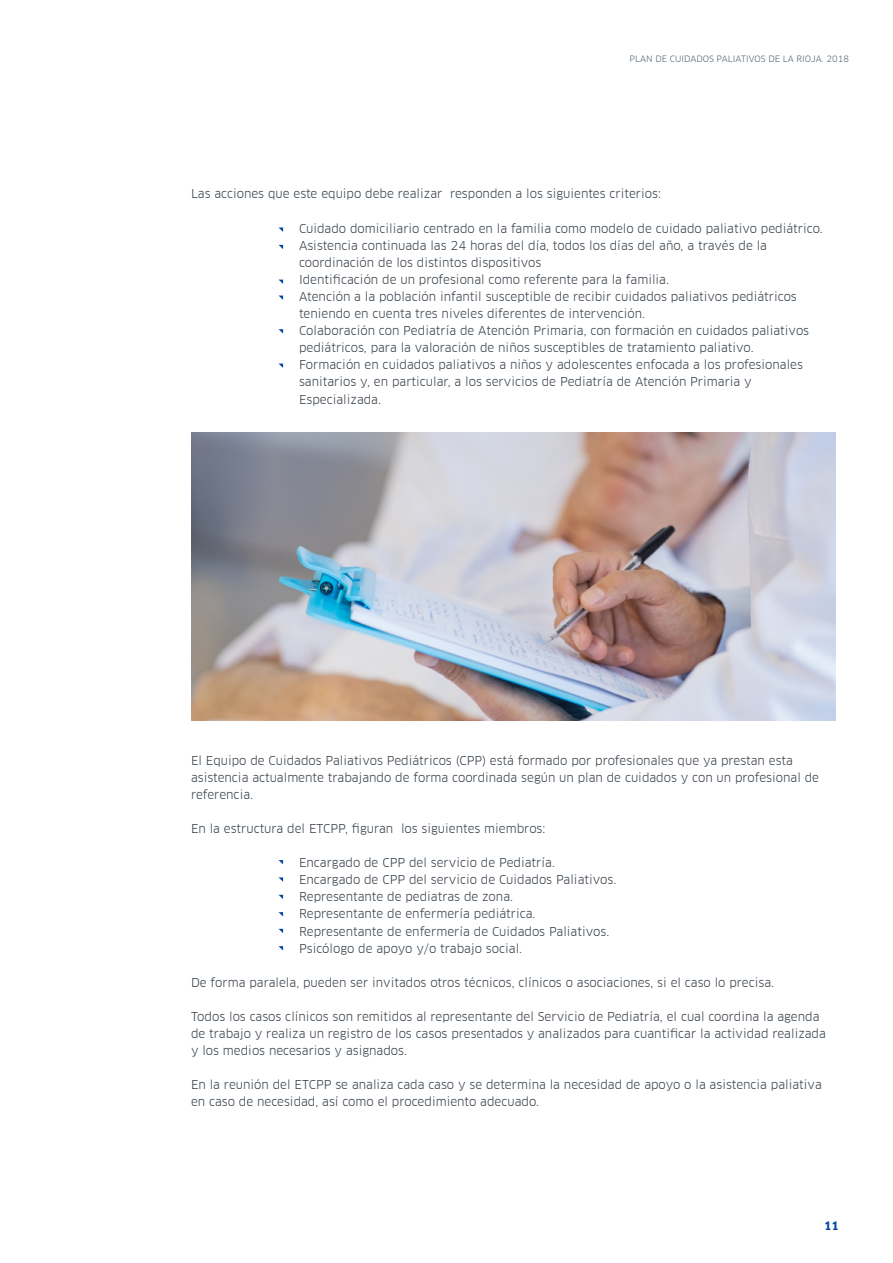
<style>
.page{position:relative;width:893px;height:1263px;background:#fff}
.page>*{position:absolute;margin:0;border:0;box-sizing:border-box;transform-origin:0 0}
.t1{font:12px/17.1px "Clan Offc Pro";color:#333d47}
.t2{font:700 11.4px "Clan Offc Pro";color:#004899}
.t3{font:8.55px "Clan Offc Pro";color:#53606b}
</style>
<div class="page">
<img style="left:191px;top:432px;width:644px;height:288px">
<svg style="left:279px;top:227px;width:4px;height:5px"></svg>
<svg style="left:279px;top:329px;width:4px;height:5px"></svg>
<svg style="left:279px;top:860px;width:4px;height:4px"></svg>
<svg style="left:279px;top:877px;width:4px;height:5px"></svg>
<svg style="left:279px;top:912px;width:4px;height:4px"></svg>
<svg style="left:279px;top:946px;width:4px;height:4px"></svg>
<p class="t3" style="left:630px;top:54px;width:221px">PLAN DE CUIDADOS PALIATIVOS DE LA RIOJA. 2018</p>
<p class="t1" style="left:191px;top:185px;width:471px">Las acciones que este equipo debe realizar responden a los siguientes criterios:</p>
<p class="t1" style="left:299px;top:220px;width:525px">Cuidado domiciliario centrado en la familia como modelo de cuidado paliativo pediátrico.<br>Asistencia continuada las 24 horas del día, todos los días del año, a través de la coordinación de los distintos dispositivos<br>Identificación de un profesional como referente para la familia.<br>Atención a la población infantil susceptible de recibir cuidados paliativos pediátricos teniendo en cuenta tres niveles diferentes de intervención.<br>Colaboración con Pediatría de Atención Primaria, con formación en cuidados paliativos pediátricos, para la valoración de niños susceptibles de tratamiento paliativo.<br>Formación en cuidados paliativos a niños y adolescentes enfocada a los profesionales sanitarios y, en particular, a los servicios de Pediatría de Atención Primaria y Especializada.</p>
<p class="t1" style="left:191px;top:751px;width:630px">El Equipo de Cuidados Paliativos Pediátricos (CPP) está formado por profesionales que ya prestan esta asistencia actualmente trabajando de forma coordinada según un plan de cuidados y con un profesional de referencia.</p>
<p class="t1" style="left:191px;top:820px;width:356px">En la estructura del ETCPP, figuran los siguientes miembros:</p>
<p class="t1" style="left:299px;top:854px;width:319px">Encargado de CPP del servicio de Pediatría.<br>Encargado de CPP del servicio de Cuidados Paliativos.<br>Representante de pediatras de zona.<br>Representante de enfermería pediátrica.<br>Representante de enfermería de Cuidados Paliativos.<br>Psicólogo de apoyo y/o trabajo social.</p>
<p class="t1" style="left:191px;top:974px;width:585px">De forma paralela, pueden ser invitados otros técnicos, clínicos o asociaciones, si el caso lo precisa.</p>
<p class="t1" style="left:191px;top:1008px;width:636px">Todos los casos clínicos son remitidos al representante del Servicio de Pediatría, el cual coordina la agenda de trabajo y realiza un registro de los casos presentados y analizados para cuantificar la actividad realizada y los medios necesarios y asignados.</p>
<p class="t1" style="left:191px;top:1076px;width:632px">En la reunión del ETCPP se analiza cada caso y se determina la necesidad de apoyo o la asistencia paliativa en caso de necesidad, así como el procedimiento adecuado.</p>
<p class="t2" style="left:824px;top:1219px;width:16px">11</p>
</div>
